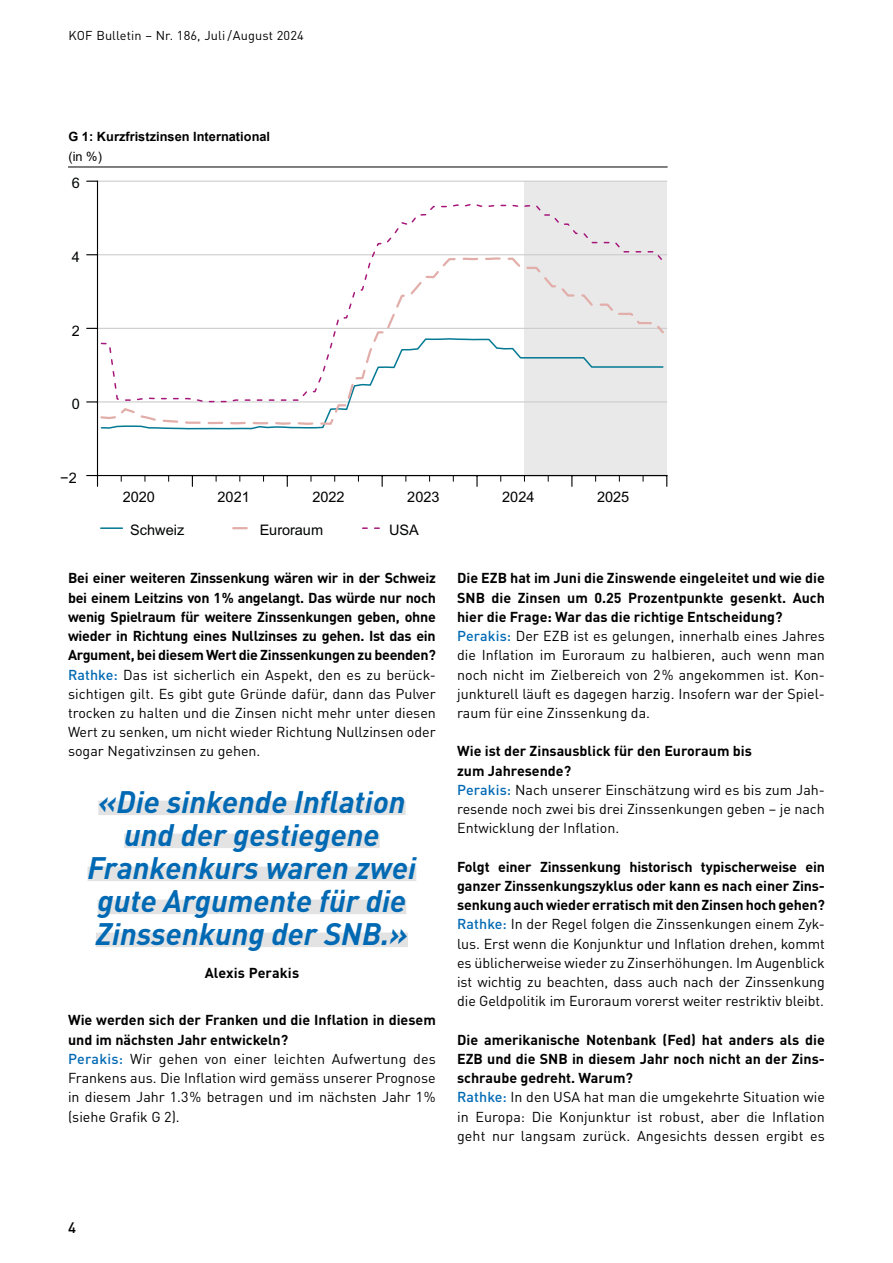
<style>
.page{position:relative;width:893px;height:1263px;background:#fff}
.page>*{position:absolute;margin:0;border:0;box-sizing:border-box;transform-origin:0 0}
.Interview_Auszeichnung_Linien{font:italic 700 30.75px "DIN Pro";color:#0069b4}
.t1{font:500 15px "DIN Pro";color:#000}
.t2{font:14.55px "Arial";color:#010202}
.t3{font:700 14.55px/19.8px "Arial";color:#010202}
._06-lauftext{font:14.25px/19.2px "DIN Pro";color:#000;text-align:justify}
._06-lauftext-2{font:700 14.25px/19.2px "DIN Pro";color:#000;text-align:justify}
._05-untertitel{font:700 14.25px "DIN Pro";letter-spacing:.01em;color:#000}
.Grafiktitel{font:700 12.75px/19.2px "Arial";letter-spacing:.005em;color:#000}
.t4{font:12.75px "DIN Pro";letter-spacing:.01em;color:#000}
.s1{font-weight:400}
.s2{font-weight:500;color:#0069b4}
</style>
<div class="page">
<div style="left:524px;top:181px;width:143px;height:294px;background:#e9e9e9"></div>
<hr style="left:97px;top:401px;width:570px;height:1px;background:#cdcccc">
<hr style="left:97px;top:328px;width:570px;height:1px;background:#cdcccc">
<hr style="left:97px;top:254px;width:570px;height:1px;background:#cdcccc">
<hr style="left:97px;top:181px;width:570px;height:1px;background:#cdcccc">
<svg style="left:100px;top:426px;width:225px;height:4px"></svg>
<svg style="left:99px;top:327px;width:567px;height:99px"></svg>
<svg style="left:100px;top:204px;width:565px;height:199px"></svg>
<hr style="left:97px;top:475px;width:570px;height:1px;background:#010202">
<svg style="left:476px;top:476px;width:2px;height:10px"></svg>
<hr style="left:97px;top:181px;width:1px;height:294px;background:#010202">
<svg style="left:87px;top:475px;width:11px;height:11px"></svg>
<hr style="left:101px;top:527px;width:21px;height:2px;background:#037994">
<svg style="left:233px;top:527px;width:15px;height:2px"></svg>
<svg style="left:363px;top:527px;width:17px;height:2px"></svg>
<hr style="left:68px;top:167px;width:600px;height:1px;background:#000">
<div style="left:98px;top:800px;width:308px;height:15px;background:#e3e3e3"></div>
<div style="left:124px;top:833px;width:256px;height:15px;background:#e3e3e3"></div>
<div style="left:88px;top:866px;width:328px;height:15px;background:#e3e3e3"></div>
<div style="left:98px;top:899px;width:308px;height:15px;background:#e3e3e3"></div>
<div style="left:96px;top:932px;width:312px;height:15px;background:#e3e3e3"></div>
<p class="t4" style="left:69px;top:25px;width:237px">KOF Bulletin – Nr. 186, Juli /August 2024</p>
<p class="Grafiktitel" style="left:68px;top:127px;width:203px">G 1: Kurzfristzinsen International <span class="s1">(in %)</span></p>
<p class="t3" style="left:69px;top:129px;width:227px">G 1: Kurzfristzinsen International <span class="s1">(in %)</span></p>
<p class="t2" style="left:72px;top:173px;width:10px">6</p>
<p class="t2" style="left:72px;top:247px;width:10px">4</p>
<p class="t2" style="left:72px;top:320px;width:10px">2</p>
<p class="t2" style="left:72px;top:394px;width:10px">0</p>
<p class="t2" style="left:60px;top:468px;width:18px">−2</p>
<p class="t2" style="left:123px;top:486px;width:34px">2020</p>
<p class="t2" style="left:218px;top:486px;width:34px">2021</p>
<p class="t2" style="left:312px;top:486px;width:34px">2022</p>
<p class="t2" style="left:407px;top:486px;width:34px">2023</p>
<p class="t2" style="left:502px;top:486px;width:34px">2024</p>
<p class="t2" style="left:597px;top:486px;width:34px">2025</p>
<p class="t2" style="left:130px;top:520px;width:56px">Schweiz</p>
<p class="t2" style="left:260px;top:520px;width:65px">Euroraum</p>
<p class="t2" style="left:389px;top:520px;width:31px">USA</p>
<p class="_06-lauftext-2" style="left:68px;top:567px;width:369px">Bei einer weiteren Zinssenkung wären wir in der Schweiz bei einem Leitzins von 1% angelangt. Das würde nur noch wenig Spielraum für weitere Zinssenkungen geben, ohne wieder in Richtung eines Nullzinses zu gehen. Ist das ein Argument, bei diesem Wert die Zinssenkungen zu beenden?</p>
<p class="_06-lauftext" style="left:68px;top:663px;width:369px"><span class="s2">Rathke:</span> Das ist sicherlich ein Aspekt, den es zu berück&shy;sichtigen gilt. Es gibt gute Gründe dafür, dann das Pulver trocken zu halten und die Zinsen nicht mehr unter diesen Wert zu senken, um nicht wieder Richtung Nullzinsen oder sogar Negativzinsen zu gehen.</p>
<p class="Interview_Auszeichnung_Linien" style="left:98px;top:777px;width:309px">«Die sinkende Inflation</p>
<p class="Interview_Auszeichnung_Linien" style="left:124px;top:810px;width:257px">und der gestiegene</p>
<p class="Interview_Auszeichnung_Linien" style="left:88px;top:843px;width:330px">Frankenkurs waren zwei</p>
<p class="Interview_Auszeichnung_Linien" style="left:98px;top:876px;width:310px">gute Argumente für die</p>
<p class="Interview_Auszeichnung_Linien" style="left:96px;top:909px;width:314px">Zinssenkung der SNB.»</p>
<p class="_05-untertitel" style="left:205px;top:961px;width:96px">Alexis Perakis</p>
<p class="_06-lauftext-2" style="left:68px;top:1009px;width:369px">Wie werden sich der Franken und die Inflation in diesem und im nächsten Jahr entwickeln?</p>
<p class="_06-lauftext" style="left:68px;top:1048px;width:369px"><span class="s2">Perakis:</span> Wir gehen von einer leichten Aufwertung des Frankens aus. Die Inflation wird gemäss unserer Prognose in diesem Jahr 1.3% betragen und im nächsten Jahr 1% (siehe Grafik G 2).</p>
<p class="_06-lauftext-2" style="left:457px;top:567px;width:369px">Die EZB hat im Juni die Zinswende eingeleitet und wie die SNB die Zinsen um 0.25 Prozentpunkte gesenkt. Auch hier die Frage: War das die richtige Entscheidung?</p>
<p class="_06-lauftext" style="left:457px;top:625px;width:369px"><span class="s2">Perakis:</span> Der EZB ist es gelungen, innerhalb eines Jahres die Inflation im Euroraum zu halbieren, auch wenn man noch nicht im Zielbereich von 2% angekommen ist. Kon&shy;junkturell läuft es dagegen harzig. Insofern war der Spiel&shy;raum für eine Zinssenkung da.</p>
<p class="_06-lauftext-2" style="left:457px;top:740px;width:296px">Wie ist der Zinsausblick für den Euroraum bis zum Jahresende?</p>
<p class="_06-lauftext" style="left:457px;top:779px;width:369px"><span class="s2">Perakis:</span> Nach unserer Einschätzung wird es bis zum Jah&shy;resende noch zwei bis drei Zinssenkungen geben – je nach Entwicklung der Inflation.</p>
<p class="_06-lauftext-2" style="left:457px;top:855px;width:369px">Folgt einer Zinssenkung historisch typischerweise ein ganzer Zinssenkungszyklus oder kann es nach einer Zins&shy;senkung auch wieder erratisch mit den Zinsen hoch gehen?</p>
<p class="_06-lauftext" style="left:457px;top:913px;width:369px"><span class="s2">Rathke:</span> In der Regel folgen die Zinssenkungen einem Zyk&shy;lus. Erst wenn die Konjunktur und Inflation drehen, kommt es üblicherweise wieder zu Zinserhöhungen. Im Augenblick ist wichtig zu beachten, dass auch nach der Zinssenkung die Geldpolitik im Euroraum vorerst weiter restriktiv bleibt.</p>
<p class="_06-lauftext-2" style="left:457px;top:1028px;width:369px">Die amerikanische Notenbank (Fed) hat anders als die EZB und die SNB in diesem Jahr noch nicht an der Zins&shy;schraube gedreht. Warum?</p>
<p class="_06-lauftext" style="left:457px;top:1086px;width:369px"><span class="s2">Rathke:</span> In den USA hat man die umgekehrte Situation wie in Europa: Die Konjunktur ist robust, aber die Inflation geht nur langsam zurück. Angesichts dessen ergibt es</p>
<p class="t1" style="left:68px;top:1215px;width:9px">4</p>
</div>
